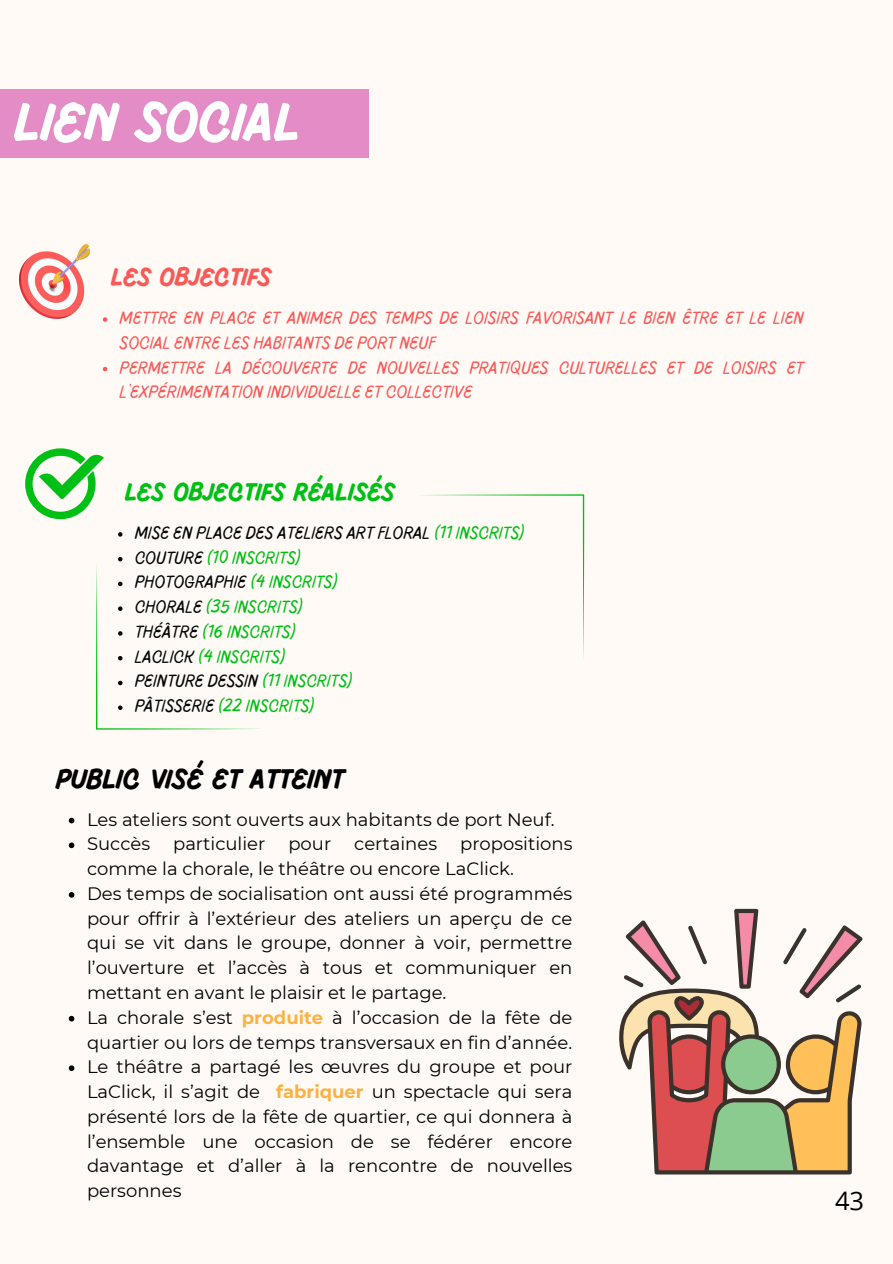
<style>
.page{position:relative;width:893px;height:1264px;background:#fff}
.page>*{position:absolute;margin:0;border:0;box-sizing:border-box;transform-origin:0 0}
.t1{font:700 55.95px "Pluma";color:#fff}
.t2{font:700 28.65px "Pluma";color:#000}
.t3{font:700 25.8px "Pluma";color:#00bf15}
.t4{font:700 25.8px "Pluma";color:#f85a58}
.t5{font:25.5px "Open Sans";color:#000}
.t6{font:18px/24.8px "Montserrat";color:#000}
.t7{font:100 18px/24.8px "Pluma";color:#f85a58}
.t8{font:100 18px/24.8px "Pluma";color:#040606}
.s1{color:#00bf15}
.s2{font-weight:700;color:#f9b347}
.s3{font-weight:700;color:#fab245}
</style>
<div class="page">
<div style="left:0;top:0;width:892px;height:1263px;background:#fffaf6"></div>
<div style="left:0;top:89px;width:368px;height:68px;background:#e48cc6"></div>
<img style="left:19px;top:244px;width:70px;height:75px">
<svg style="left:118px;top:532px;width:4px;height:4px"></svg>
<svg style="left:654px;top:1172px;width:198px;height:2px"></svg>
<svg style="left:619px;top:908px;width:243px;height:264px"></svg>
<svg style="left:25px;top:448px;width:79px;height:71px"></svg>
<svg style="left:96px;top:557px;width:164px;height:172px"></svg>
<svg style="left:103px;top:317px;width:4px;height:5px"></svg>
<svg style="left:103px;top:367px;width:4px;height:4px"></svg>
<svg style="left:69px;top:817px;width:5px;height:6px"></svg>
<svg style="left:69px;top:842px;width:5px;height:6px"></svg>
<svg style="left:69px;top:892px;width:5px;height:5px"></svg>
<svg style="left:69px;top:1015px;width:5px;height:6px"></svg>
<svg style="left:69px;top:1065px;width:5px;height:5px"></svg>
<svg style="left:421px;top:494px;width:163px;height:164px"></svg>
<p class="t1" style="left:15px;top:98px;width:288px">LIEN SOCIAL</p>
<h3 class="t4" style="left:111px;top:266px;width:162px">LES OBJECTIFS</h3>
<p class="t7" style="left:120px;top:306px;width:685px">METTRE EN PLACE ET ANIMER DES TEMPS DE LOISIRS FAVORISANT LE BIEN ÊTRE ET LE LIEN SOCIAL ENTRE LES HABITANTS DE PORT NEUF<br>PERMETTRE LA DÉCOUVERTE DE NOUVELLES PRATIQUES CULTURELLES ET DE LOISIRS ET L’EXPÉRIMENTATION INDIVIDUELLE ET COLLECTIVE</p>
<h3 class="t3" style="left:125px;top:480px;width:271px">LES OBJECTIFS RÉALISÉS</h3>
<p class="t8" style="left:135px;top:521px;width:391px">MISE EN PLACE DES ATELIERS ART FLORAL <span class="s1">(11 INSCRITS)<br></span>COUTURE <span class="s1">(10 INSCRITS)<br></span>PHOTOGRAPHIE <span class="s1">(4 INSCRITS)<br></span>CHORALE <span class="s1">(35 INSCRITS)<br></span>THÉÂTRE <span class="s1">(16 INSCRITS)<br></span>LACLICK <span class="s1">(4 INSCRITS)<br></span>PEINTURE DESSIN <span class="s1">(11 INSCRITS)<br></span>PÂTISSERIE <span class="s1">(22 INSCRITS)</span></p>
<h2 class="t2" style="left:56px;top:767px;width:289px">PUBLIC VISÉ ET ATTEINT</h2>
<p class="t6" style="left:87px;top:806px;width:469px">Les ateliers sont ouverts aux habitants de port Neuf.<br>Succès</p>
<p class="t6" style="left:87px;top:831px;width:487px;text-indent:373px">propositions comme la chorale, le théâtre ou encore LaClick.<br>Des temps de socialisation ont aussi été programmés pour offrir à l’extérieur des ateliers un aperçu de ce qui se vit dans le groupe, donner à voir, permettre l’ouverture et l’accès à tous et communiquer en mettant en avant le plaisir et le partage.<br>La chorale s’est <span class="s2">produite</span> à l’occasion de la fête de quartier ou lors de temps transversaux en fin d’année.<br>Le théâtre a partagé les œuvres du groupe et pour LaClick, il s’agit de <span class="s3">fabriquer</span> un spectacle qui sera présenté lors de la fête de quartier, ce qui donnera à l’ensemble une occasion de se fédérer encore davantage et d’aller à la rencontre de nouvelles personnes</p>
<p class="t6" style="left:173px;top:831px;width:94px">particulier</p>
<p class="t6" style="left:288px;top:831px;width:44px">pour</p>
<p class="t6" style="left:354px;top:831px;width:84px">certaines</p>
<h3 class="t5" style="left:835px;top:1182px;width:31px">43</h3>
</div>
